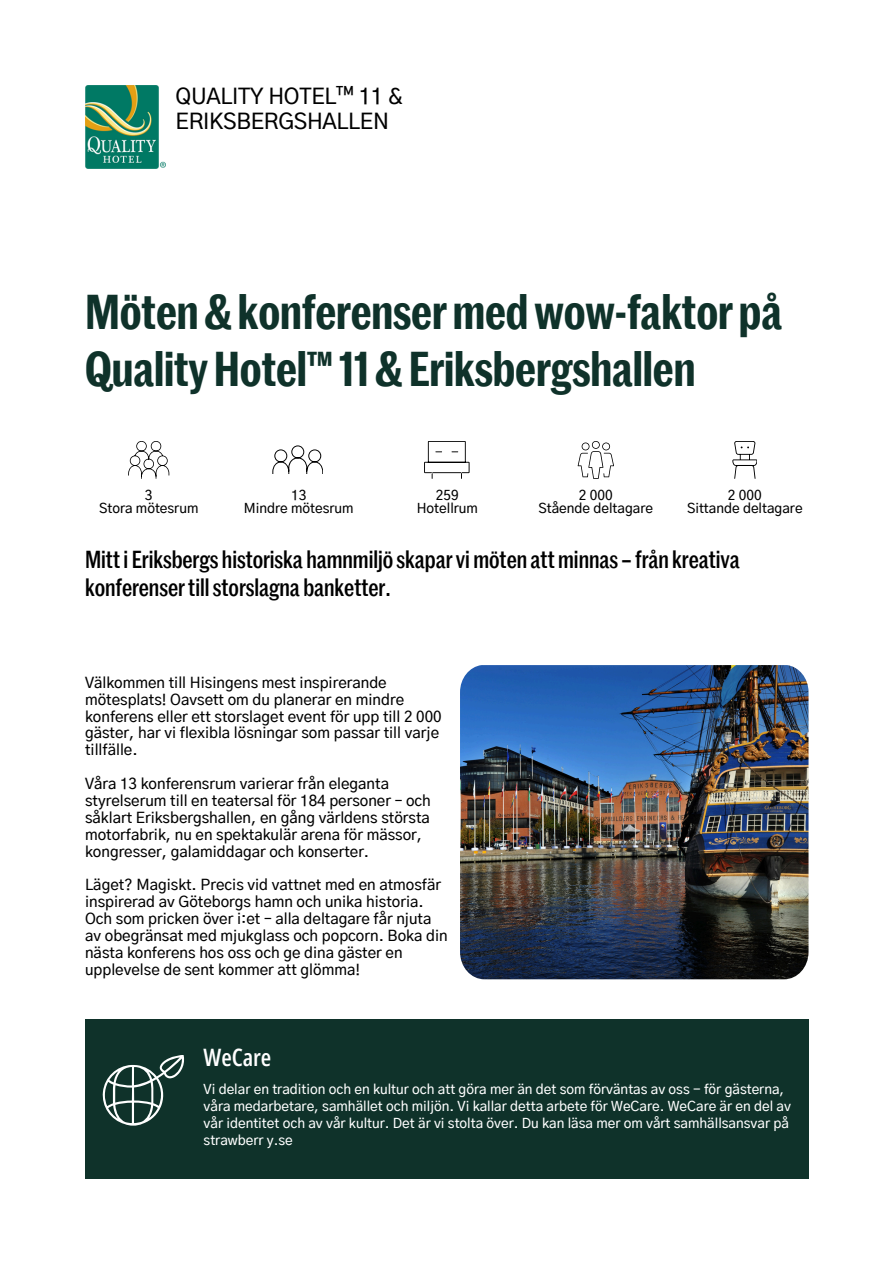
<style>
.page{position:relative;width:894px;height:1264px;background:#fff}
.page>*{position:absolute;margin:0;border:0;box-sizing:border-box;transform-origin:0 0}
.t1{font:600 47.55px/57.2px "Marr Sans Cond App";letter-spacing:-.005em;color:#0f322a}
.t2{font:500 24px/28.2px "Marr Sans Cond App";letter-spacing:-.005em;color:#000}
.t3{font:600 24px "Open Sans Condensed";color:#fff}
.t4{font:500 21.75px/25.5px "Gothic A1";letter-spacing:-.01em;color:#000}
.t5{font:500 15px/16.8px "Gothic A1";color:#000}
.t6{font:500 13.5px/16.8px "Gothic A1";color:#fff}
.t7{font:500 13.5px/13.5px "Gothic A1";color:#000;text-align:center}
</style>
<div class="page">
<img style="left:85px;top:85px;width:80px;height:83px">
<svg style="left:128px;top:441px;width:41px;height:38px"></svg>
<svg style="left:272px;top:445px;width:51px;height:29px"></svg>
<svg style="left:424px;top:441px;width:45px;height:38px"></svg>
<svg style="left:577px;top:441px;width:37px;height:38px"></svg>
<div style="left:85px;top:1019px;width:723px;height:159px;background:#0f322a"></div>
<svg style="left:102px;top:1055px;width:82px;height:70px"></svg>
<svg style="left:732px;top:441px;width:25px;height:38px"></svg>
<img style="left:460px;top:665px;width:347px;height:314px">
<h2 class="t4" style="left:176px;top:84px;width:228px">QUALITY HOTEL™ 11 &amp;<br>ERIKSBERGSHALLEN</h2>
<p class="t1" style="left:85px;top:285px;width:698px">Möten&amp;konferensermedwow-faktor på<br>QualityHotel™11&amp;Eriksbergshallen</p>
<h1 class="t7" style="left:145px;top:489px;width:9px">3</h1>
<p class="t7" style="left:99px;top:502px;width:101px">Stora mötesrum</p>
<p class="t7" style="left:244px;top:489px;width:111px">13<br>Mindre mötesrum</p>
<p class="t7" style="left:416px;top:489px;width:63px">259<br>Hotellrum</p>
<p class="t7" style="left:578px;top:489px;width:35px">2 000</p>
<p class="t7" style="left:538px;top:502px;width:116px">Stående deltagare</p>
<p class="t7" style="left:727px;top:489px;width:35px">2 000</p>
<p class="t7" style="left:686px;top:502px;width:117px">Sittande deltagare</p>
<p class="t2" style="left:85px;top:546px;width:656px">Mitti Eriksbergs historiska hamnmiljö skaparvimöten attminnas – från kreativa konferensertillstorslagna banketter.</p>
<p class="t5" style="left:85px;top:675px;width:358px">Välkommen till Hisingens mest inspirerande mötesplats! Oavsett om du planerar en mindre konferens eller ett storslaget event för upp till 2 000 gäster, har vi flexibla lösningar som passar till varje tillfälle.</p>
<p class="t5" style="left:85px;top:776px;width:347px">Våra 13 konferensrum varierar från eleganta styrelserum till en teatersal för 184 personer – och såklart Eriksbergshallen, en gång världens största motorfabrik, nu en spektakulär arena för mässor, kongresser, galamiddagar och konserter.</p>
<p class="t5" style="left:85px;top:877px;width:364px">Läget? Magiskt. Precis vid vattnet med en atmosfär inspirerad av Göteborgs hamn och unika historia.<br>Och som pricken över i:et – alla deltagare får njuta av obegränsat med mjukglass och popcorn. Boka din nästa konferens hos oss och ge dina gäster en upplevelse de sent kommer att glömma!</p>
<h3 class="t3" style="left:203px;top:1040px;width:69px">WeCare</h3>
<h3 class="t6" style="left:203px;top:1081px;width:588px">Vi delar en tradition och en kultur och att göra mer än det som förväntas av oss - för gästerna, våra medarbetare, samhället och miljön. Vi kallar detta arbete för WeCare. WeCare är en del av vår identitet och av vår kultur. Det är vi stolta över. Du kan läsa mer om vårt samhällsansvar på strawberr y.se</h3>
</div>
